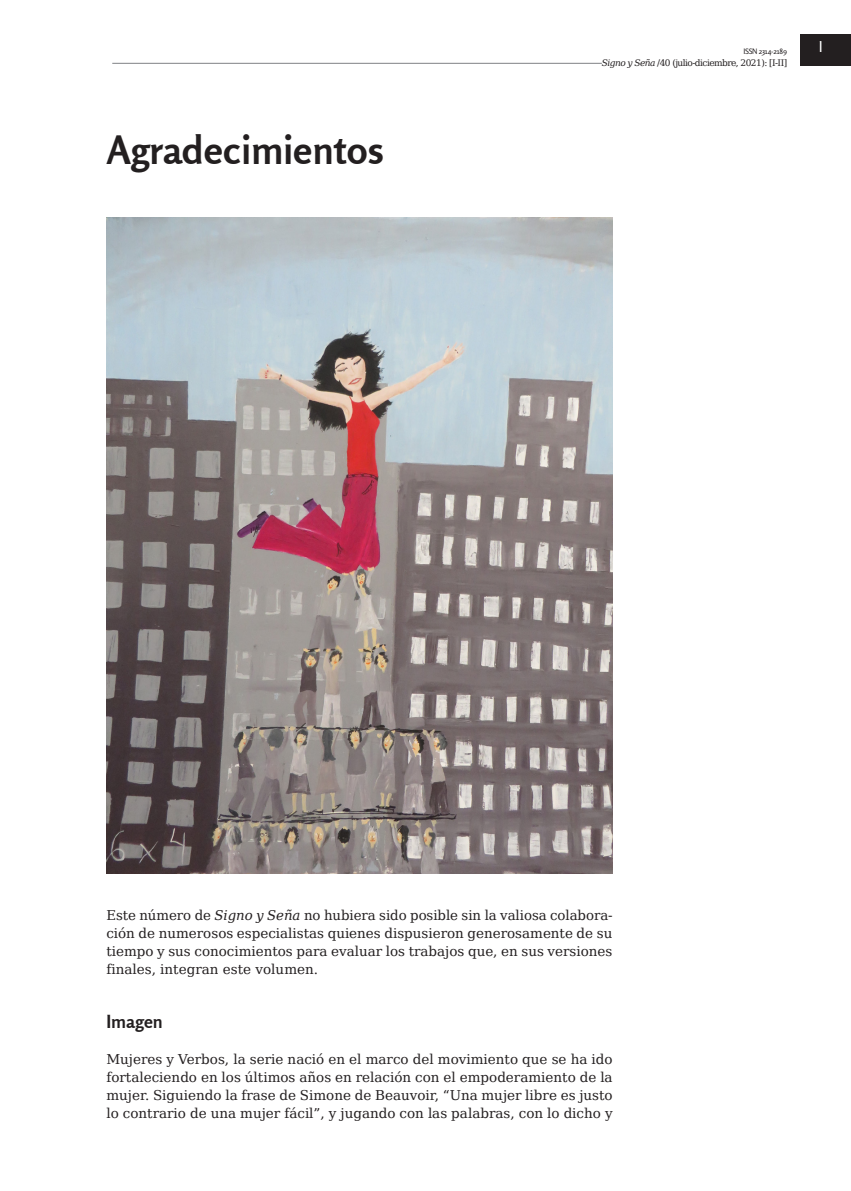
<style>
.page{position:relative;width:851px;height:1191px;background:#fff}
.page>*{position:absolute;margin:0;border:0;box-sizing:border-box;transform-origin:0 0}
.Art____Título{font:700 39px "Rosario";color:#231f20}
.Art____Subtítulo{font:700 18px "Rosario";color:#231f20}
.t1{font:15px "Rosario";color:#fff}
.Art____Texto_princip{font:13.5px/18px "DejaVu Serif";color:#231f20;text-align:justify}
.t2{font:9px "DejaVu Serif";letter-spacing:-.06em;color:#231f20}
.t3{font:7.5px "Rosario";letter-spacing:-.02em;color:#231f20}
.s1{font-style:italic}
</style>
<div class="page">
<hr style="left:112px;top:63px;width:540px;height:1px;background:#808285">
<div style="left:601px;top:55px;width:186px;height:15px;background:#fff"></div>
<div style="left:799px;top:35px;width:51px;height:31px;background:#231f20"></div>
<img style="left:106px;top:217px;width:506px;height:656px">
<p class="Art____Título" style="left:106px;top:126px;width:279px">Agradecimientos</p>
<p class="t3" style="left:743px;top:47px;width:45px">ISSN 2314-2189</p>
<p class="t2" style="left:601px;top:56px;width:187px"><span class="s1">Signo y Seña</span> /40 (julio-diciembre, 2021): [I-II]</p>
<p class="t1" style="left:818px;top:38px;width:6px">I</p>
<p class="Art____Texto_princip" style="left:106px;top:905px;width:507px">Este número de <span class="s1">Signo y Seña</span> no hubiera sido posible sin la valiosa colabora&shy;ción de numerosos especialistas quienes dispusieron generosamente de su tiempo y sus conocimientos para evaluar los trabajos que, en sus versiones finales, integran este volumen.</p>
<p class="Art____Subtítulo" style="left:106px;top:1010px;width:58px">Imagen</p>
<p class="Art____Texto_princip" style="left:106px;top:1049px;width:507px">Mujeres y Verbos, la serie nació en el marco del movimiento que se ha ido fortaleciendo en los últimos años en relación con el empoderamiento de la mujer. Siguiendo la frase de Simone de Beauvoir, “Una mujer libre es justo lo contrario de una mujer fácil”, y jugando con las palabras, con lo dicho y</p>
</div>
